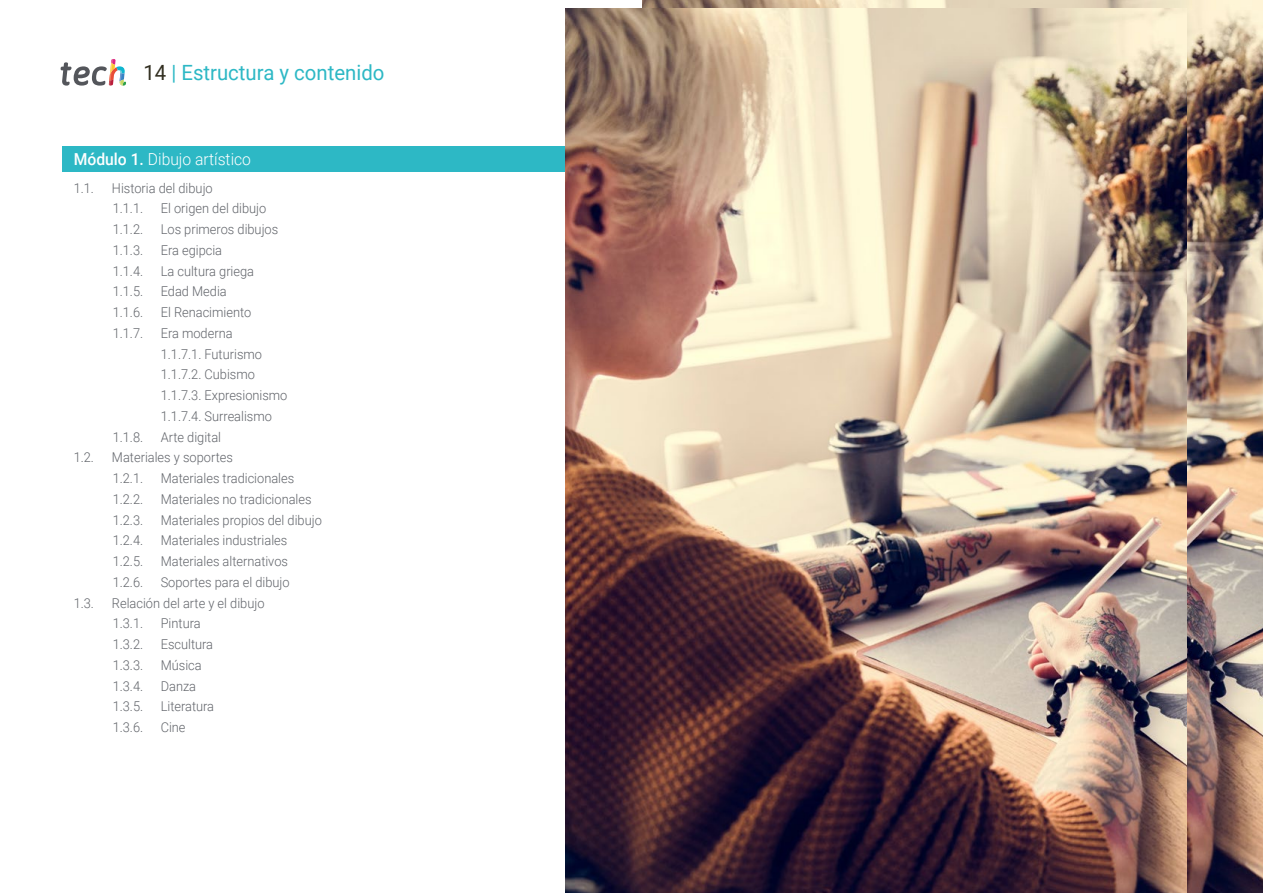
<style>
.page{position:relative;width:1263px;height:893px;background:#fff}
.page>*{position:absolute;margin:0;border:0;box-sizing:border-box;transform-origin:0 0}
.t1{font:21px "Roboto";color:#2db8c5}
.t2{font:300 16.5px "Roboto";color:#fff;scale:.95 1}
.t3{font:300 13.5px/20.7px "Roboto";color:#61646a;scale:.95 1}
.s1{color:#312e20}
.s2{font-weight:500}
</style>
<div class="page">
<div style="left:63px;top:147px;width:558px;height:25px;background:#2db8c5"></div>
<svg style="left:61px;top:59px;width:65px;height:27px"></svg>
<img style="left:642px;top:0;width:621px;height:893px">
<img style="left:566px;top:9px;width:620px;height:884px">
<h1 class="t1" style="left:144px;top:57px;width:242px"><span class="s1">14</span> | Estructura y contenido</h1>
<p class="t2" style="left:74px;top:148px;width:188px"><span class="s2">Módulo 1.</span> Dibujo artístico</p>
<p class="t3" style="left:74px;top:177px;width:23px">1.1.</p>
<p class="t3" style="left:112px;top:177px;width:108px">Historia del dibujo<br>1.1.1.</p>
<p class="t3" style="left:161px;top:198px;width:113px">El origen del dibujo</p>
<p class="t3" style="left:113px;top:218px;width:34px">1.1.2.</p>
<p class="t3" style="left:161px;top:218px;width:125px">Los primeros dibujos</p>
<p class="t3" style="left:113px;top:239px;width:34px">1.1.3.</p>
<p class="t3" style="left:161px;top:239px;width:66px">Era egipcia</p>
<p class="t3" style="left:113px;top:260px;width:34px">1.1.4.</p>
<p class="t3" style="left:161px;top:260px;width:100px">La cultura griega</p>
<p class="t3" style="left:113px;top:281px;width:34px">1.1.5.</p>
<p class="t3" style="left:161px;top:281px;width:71px">Edad Media</p>
<p class="t3" style="left:113px;top:301px;width:34px">1.1.6.</p>
<p class="t3" style="left:161px;top:301px;width:97px">El Renacimiento</p>
<p class="t3" style="left:113px;top:322px;width:34px">1.1.7.</p>
<p class="t3" style="left:161px;top:322px;width:135px">Era moderna<br>1.1.7.1. Futurismo<br>1.1.7.2. Cubismo<br>1.1.7.3. Expresionismo<br>1.1.7.4. Surrealismo</p>
<p class="t3" style="left:113px;top:426px;width:34px">1.1.8.</p>
<p class="t3" style="left:161px;top:426px;width:65px">Arte digital</p>
<p class="t3" style="left:74px;top:447px;width:23px">1.2.</p>
<p class="t3" style="left:112px;top:447px;width:129px">Materiales y soportes<br>1.2.1.</p>
<p class="t3" style="left:161px;top:467px;width:142px">Materiales tradicionales</p>
<p class="t3" style="left:113px;top:488px;width:34px">1.2.2.</p>
<p class="t3" style="left:161px;top:488px;width:160px">Materiales no tradicionales</p>
<p class="t3" style="left:113px;top:509px;width:34px">1.2.3.</p>
<p class="t3" style="left:161px;top:509px;width:171px">Materiales propios del dibujo</p>
<p class="t3" style="left:113px;top:530px;width:34px">1.2.4.</p>
<p class="t3" style="left:161px;top:530px;width:135px">Materiales industriales</p>
<p class="t3" style="left:113px;top:550px;width:34px">1.2.5.</p>
<p class="t3" style="left:161px;top:550px;width:136px">Materiales alternativos</p>
<p class="t3" style="left:113px;top:571px;width:34px">1.2.6.</p>
<p class="t3" style="left:161px;top:571px;width:137px">Soportes para el dibujo</p>
<p class="t3" style="left:74px;top:592px;width:23px">1.3.</p>
<p class="t3" style="left:112px;top:592px;width:162px">Relación del arte y el dibujo<br>1.3.1.</p>
<p class="t3" style="left:161px;top:613px;width:44px">Pintura</p>
<p class="t3" style="left:113px;top:633px;width:34px">1.3.2.</p>
<p class="t3" style="left:161px;top:633px;width:57px">Escultura</p>
<p class="t3" style="left:113px;top:654px;width:34px">1.3.3.</p>
<p class="t3" style="left:161px;top:654px;width:45px">Música</p>
<p class="t3" style="left:113px;top:675px;width:34px">1.3.4.</p>
<p class="t3" style="left:161px;top:675px;width:39px">Danza</p>
<p class="t3" style="left:113px;top:696px;width:34px">1.3.5.</p>
<p class="t3" style="left:161px;top:696px;width:58px">Literatura</p>
<p class="t3" style="left:113px;top:716px;width:34px">1.3.6.</p>
<p class="t3" style="left:161px;top:716px;width:28px">Cine</p>
</div>
